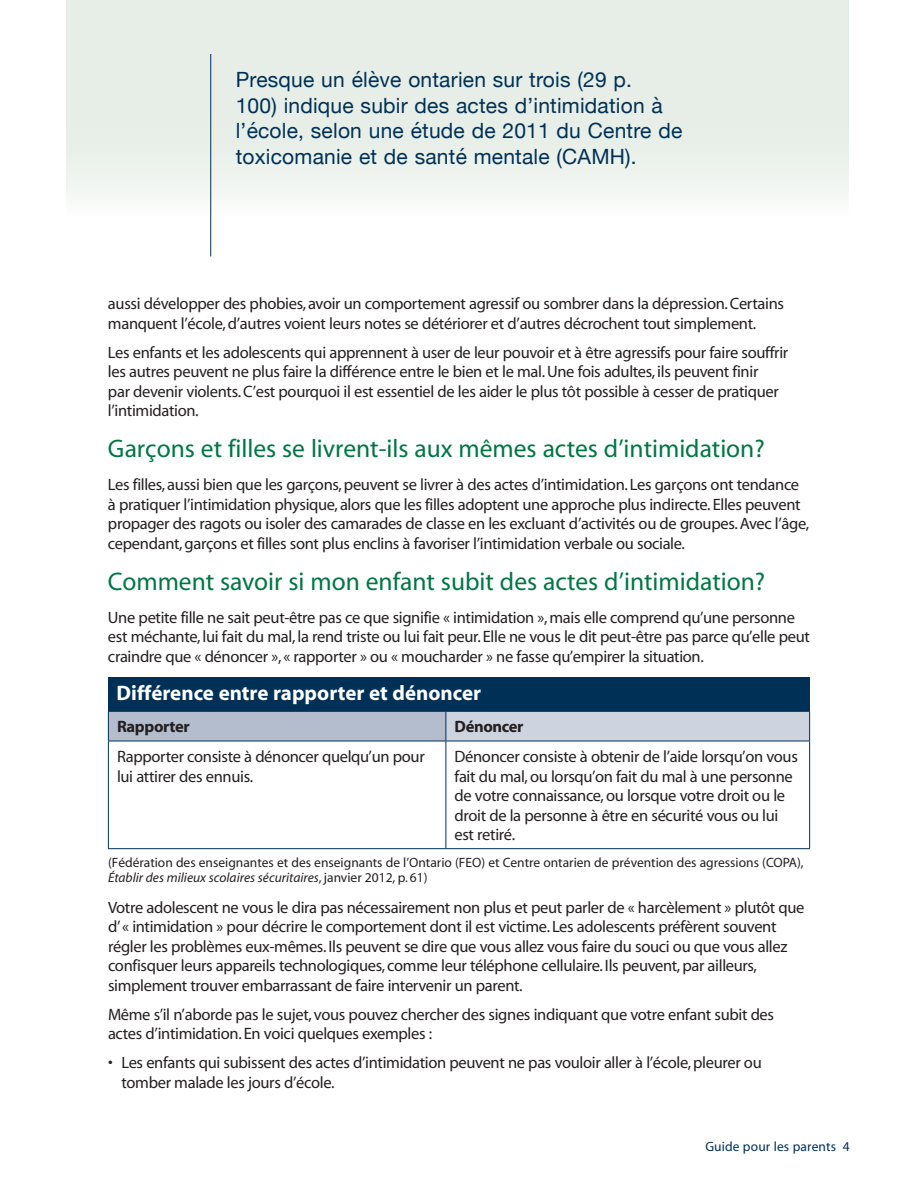
<style>
.page{position:relative;width:918px;height:1188px;background:#fff}
.page>*{position:absolute;margin:0;border:0;box-sizing:border-box;transform-origin:0 0}
.t1{font:25.5px "Myriad";color:#007544}
.Call_Out_Boxes{font:21px/25.5px "Helvetica Neue";letter-spacing:.01em;color:#003055}
.t2{font:700 21px "Myriad";color:#fff}
.t3{font:16.5px/19.5px "Myriad";letter-spacing:-.02em;color:#231f20}
.t4{font:700 16.5px "Myriad";letter-spacing:-.02em;color:#231f20}
.Footnote{font:13.5px/15px "Myriad";color:#231f20}
.t5{font:13.5px "Myriad";letter-spacing:.01em;color:#003055}
.s1{font-style:italic}
</style>
<div class="page">
<div style="left:108px;top:677px;width:702px;height:34px;background:#003055"></div>
<div style="left:66px;top:0;width:783px;height:216px;background:linear-gradient(to bottom,#e1ebe2,#f2f6f2)"></div>
<hr style="left:210px;top:54px;width:1px;height:202px;background:#003055">
<div style="left:108px;top:711px;width:338px;height:30px;background:#b3bdce"></div>
<div style="left:446px;top:711px;width:364px;height:30px;background:#cdd3df"></div>
<hr style="left:108px;top:711px;width:338px;height:1px;background:#003055">
<svg style="left:108px;top:712px;width:1px;height:29px"></svg>
<hr style="left:446px;top:711px;width:364px;height:1px;background:#003055">
<svg style="left:446px;top:712px;width:1px;height:29px"></svg>
<svg style="left:809px;top:712px;width:1px;height:29px"></svg>
<hr style="left:108px;top:741px;width:338px;height:1px;background:#003055">
<hr style="left:108px;top:741px;width:1px;height:107px;background:#003055">
<hr style="left:446px;top:741px;width:364px;height:1px;background:#003055">
<hr style="left:446px;top:741px;width:1px;height:107px;background:#003055">
<hr style="left:809px;top:741px;width:1px;height:107px;background:#003055">
<hr style="left:108px;top:848px;width:338px;height:1px;background:#003055">
<hr style="left:446px;top:848px;width:364px;height:1px;background:#003055">
<p class="Call_Out_Boxes" style="left:236px;top:68px;width:448px">Presque un élève ontarien sur trois (29 p.<br>100) indique subir des actes d’intimidation à l’école, selon une étude de 2011 du Centre de toxicomanie et de santé mentale (CAMH).</p>
<p class="t3" style="left:108px;top:295px;width:678px">aussi développer des phobies, avoir un comportement agressif ou sombrer dans la dépression. Certains manquent l’école, d’autres voient leurs notes se détériorer et d’autres décrochent tout simplement.</p>
<p class="t3" style="left:108px;top:343px;width:682px">Les enfants et les adolescents qui apprennent à user de leur pouvoir et à être agressifs pour faire souffrir les autres peuvent ne plus faire la différence entre le bien et le mal. Une fois adultes, ils peuvent finir<br>par devenir violents. C’est pourquoi il est essentiel de les aider le plus tôt possible à cesser de pratiquer l’intimidation.</p>
<h2 class="t1" style="left:108px;top:436px;width:658px">Garçons et filles se livrent-ils aux mêmes actes d’intimidation?</h2>
<p class="t3" style="left:108px;top:476px;width:703px">Les filles, aussi bien que les garçons, peuvent se livrer à des actes d’intimidation. Les garçons ont tendance à pratiquer l’intimidation physique, alors que les filles adoptent une approche plus indirecte. Elles peuvent propager des ragots ou isoler des camarades de classe en les excluant d’activités ou de groupes. Avec l’âge, cependant, garçons et filles sont plus enclins à favoriser l’intimidation verbale ou sociale.</p>
<h2 class="t1" style="left:108px;top:569px;width:659px">Comment savoir si mon enfant subit des actes d’intimidation?</h2>
<p class="t3" style="left:108px;top:608px;width:703px">Une petite fille ne sait peut-être pas ce que signifie « intimidation », mais elle comprend qu’une personne est méchante, lui fait du mal, la rend triste ou lui fait peur. Elle ne vous le dit peut-être pas parce qu’elle peut craindre que « dénoncer », « rapporter » ou « moucharder » ne fasse qu’empirer la situation.</p>
<p class="t2" style="left:117px;top:683px;width:366px">Différence entre rapporter et dénoncer</p>
<p class="t4" style="left:117px;top:718px;width:74px">Rapporter</p>
<p class="t4" style="left:455px;top:718px;width:70px">Dénoncer</p>
<p class="t3" style="left:117px;top:747px;width:309px">Rapporter consiste à dénoncer quelqu’un pour lui attirer des ennuis.</p>
<p class="t3" style="left:455px;top:747px;width:345px">Dénoncer consiste à obtenir de l’aide lorsqu’on vous fait du mal, ou lorsqu’on fait du mal à une personne de votre connaissance, ou lorsque votre droit ou le droit de la personne à être en sécurité vous ou lui est retiré.</p>
<p class="Footnote" style="left:108px;top:856px;width:697px">(Fédération des enseignantes et des enseignants de l’Ontario (FEO) et Centre ontarien de prévention des agressions (COPA),<br><span class="s1">Établir des milieux scolaires sécuritaires</span>, janvier 2012, p. 61)</p>
<p class="t3" style="left:108px;top:898px;width:698px">Votre adolescent ne vous le dira pas nécessairement non plus et peut parler de « harcèlement » plutôt que d’ « intimidation » pour décrire le comportement dont il est victime. Les adolescents préfèrent souvent régler les problèmes eux-mêmes. Ils peuvent se dire que vous allez vous faire du souci ou que vous allez confisquer leurs appareils technologiques, comme leur téléphone cellulaire. Ils peuvent, par ailleurs, simplement trouver embarrassant de faire intervenir un parent.</p>
<p class="t3" style="left:108px;top:1005px;width:668px">Même s’il n’aborde pas le sujet, vous pouvez chercher des signes indiquant que votre enfant subit des actes d’intimidation. En voici quelques exemples :</p>
<p class="t3" style="left:122px;top:1054px;width:642px;text-indent:-14px">• Les enfants qui subissent des actes d’intimidation peuvent ne pas vouloir aller à l’école, pleurer ou tomber malade les jours d’école.</p>
<p class="t5" style="left:705px;top:1139px;width:146px">Guide pour les parents 4</p>
</div>
